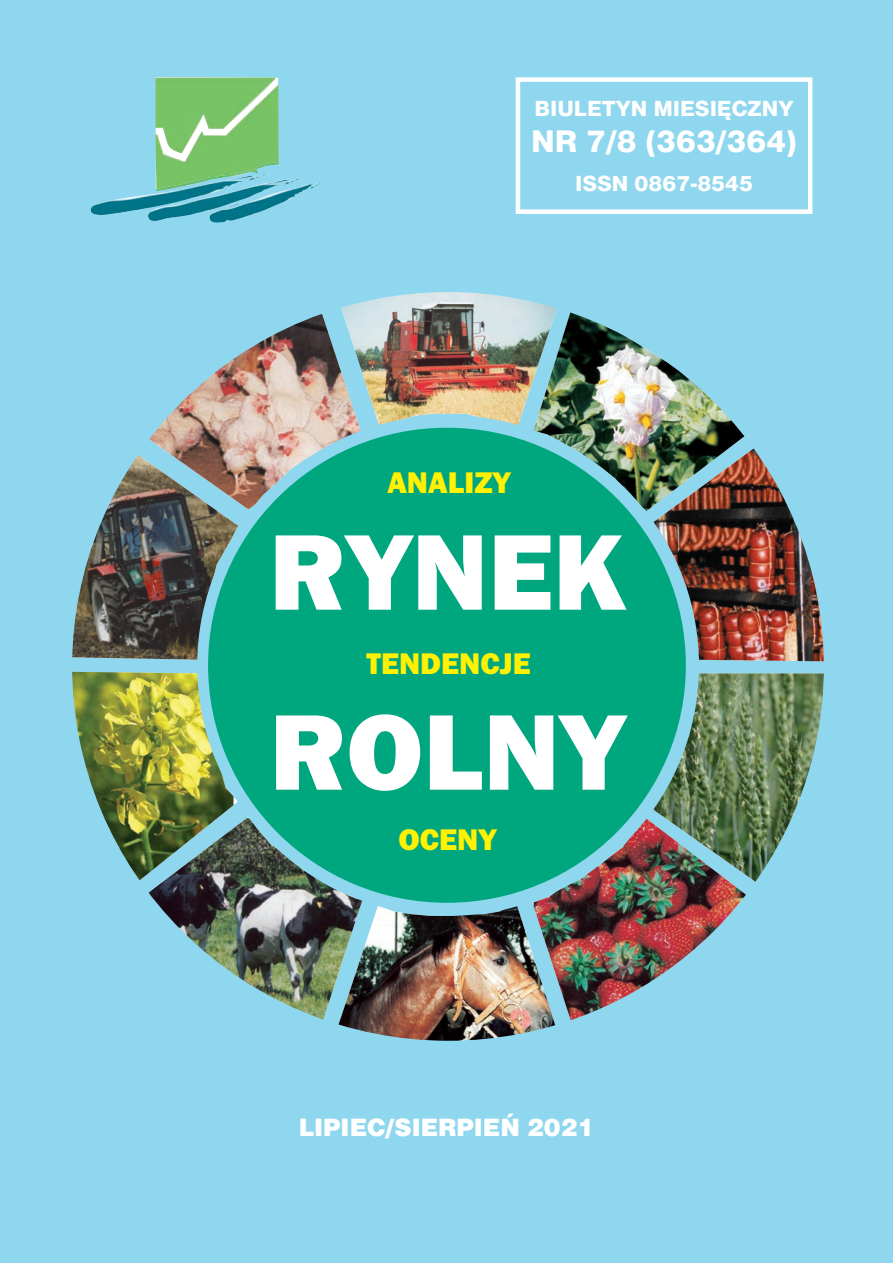
<style>
.page{position:relative;width:893px;height:1263px;background:#fff}
.page>*{position:absolute;margin:0;border:0;box-sizing:border-box;transform-origin:0 0}
.t1{font:111.3px/180px "Franklin Got Itc TEE Heav";color:#fff}
.t2{font:34.05px "Futura TEE Med";letter-spacing:.005em;color:#fff}
.t3{font:30.9px "Franklin Got Itc TEE Heav";color:#fff101}
.t4{font:600 30.9px "Franklin Gothic";letter-spacing:-.005em;color:#fff}
.t5{font:30px "Switzer TTEFN Heavy";color:#fff}
.t6{font:24px "Switzer TTEFN Black";color:#fff}
.t7{font:600 21.6px "Franklin Gothic";color:#fff}
.t8{font:21.6px "Futura TEE Med";color:#fff}
.t9{font:21px "Switzer TTEFN Heavy";color:#fff}
</style>
<div class="page">
<img style="left:0;top:0;width:893px;height:1263px">
<div style="left:434px;top:48px;width:419px;height:192px;background:#8fd7ee"></div>
<div style="left:187px;top:1060px;width:526px;height:145px;background:#8fd7ee"></div>
<div style="left:432px;top:73px;width:407px;height:186px;background:#8fd7ee"></div>
<svg style="left:187px;top:1055px;width:6px;height:6px"></svg>
<div style="left:193px;top:1055px;width:510px;height:141px;background:#8fd7ee"></div>
<svg style="left:513px;top:75px;width:302px;height:141px;background:#98daef"></svg>
<p class="t9" style="left:534px;top:96px;width:261px">BIULETYN MIESIĘCZNY</p>
<p class="t5" style="left:531px;top:123px;width:267px">NR 7/8 (363/364)</p>
<p class="t9" style="left:575px;top:171px;width:179px">ISSN 0867-8545</p>
<p class="t7" style="left:563px;top:98px;width:221px">BIULETYN MIESIĘCZNY</p>
<p class="t4" style="left:548px;top:127px;width:252px">NR 7/8 (217/218)</p>
<p class="t7" style="left:594px;top:176px;width:160px">ISSN 0867-8545</p>
<p class="t8" style="left:568px;top:102px;width:210px">BIULETYN MIESIĘCZNY</p>
<p class="t2" style="left:538px;top:127px;width:274px">NR 7/8 (257/258)</p>
<p class="t8" style="left:736px;top:178px;width:14px">5</p>
<p class="t3" style="left:387px;top:464px;width:126px">ANALIZY</p>
<p class="t1" style="left:269px;top:483px;width:362px">RYNEK<br>ROLNY</p>
<p class="t3" style="left:366px;top:646px;width:166px">TENDENCJE</p>
<p class="t3" style="left:398px;top:822px;width:101px">OCENY</p>
<p class="t6" style="left:299px;top:1113px;width:297px">LIPIEC/SIERPIEŃ 2021</p>
<p class="t8" style="left:348px;top:1117px;width:203px">LIPIEC/SIERPIEŃ 2012</p>
<p class="t7" style="left:345px;top:1121px;width:234px">LIPIEC / SIERPIEŃ 2012</p>
</div>
